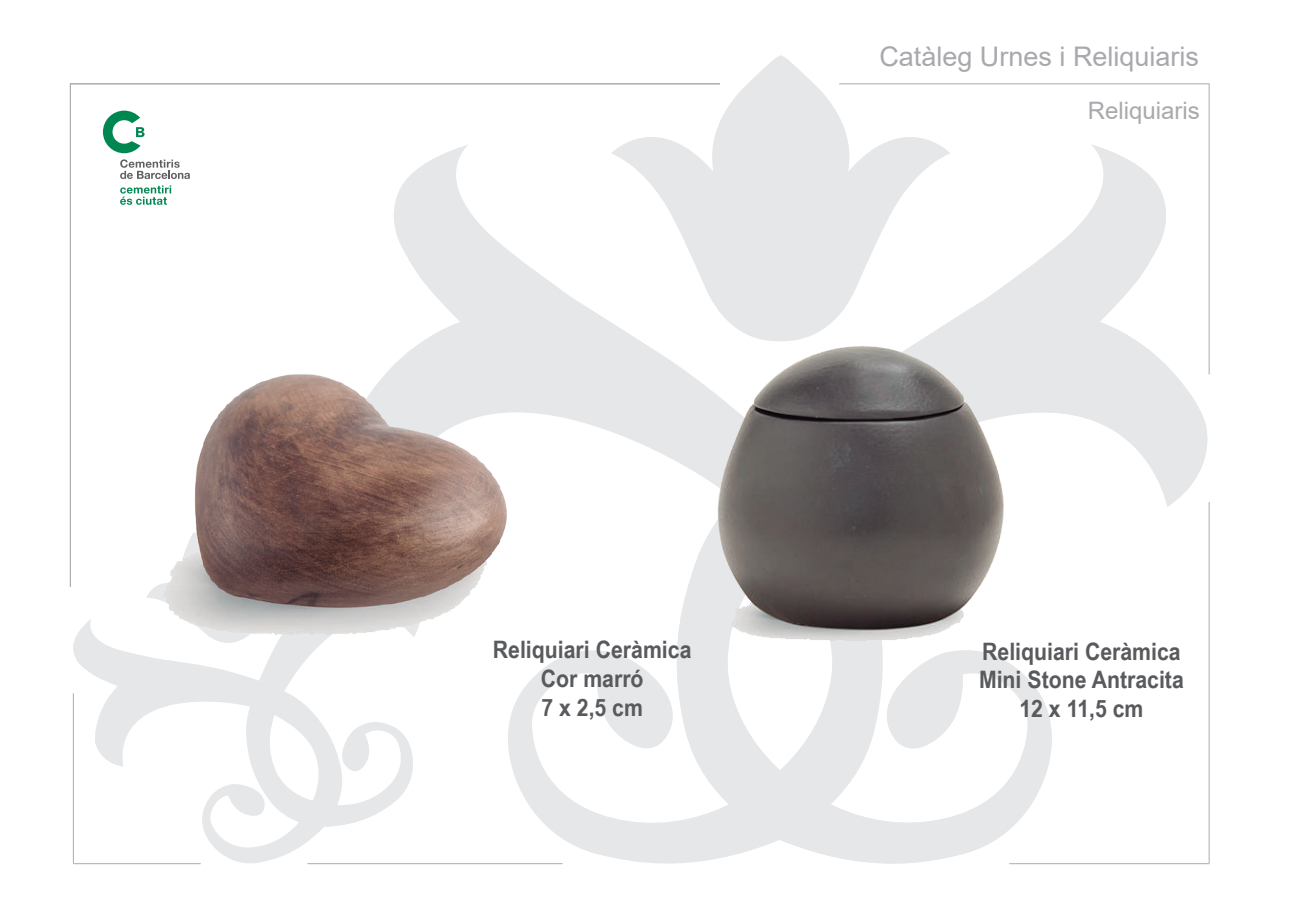
<style>
.page{position:relative;width:1289px;height:919px;background:#fff}
.page>*{position:absolute;margin:0;border:0;box-sizing:border-box;transform-origin:0 0}
.t1{font:27px "Arial";color:#a8a9ad}
.t2{font:700 24px/28.8px "Arial Narrow";color:#595a5d;text-align:center;scale:1.08 1}
.t3{font:24px "Arial";color:#a8a9ad}
</style>
<div class="page">
<svg style="left:427px;top:826px;width:241px;height:39px"></svg>
<svg style="left:668px;top:144px;width:542px;height:721px"></svg>
<svg style="left:611px;top:55px;width:339px;height:231px"></svg>
<svg style="left:103px;top:110px;width:41px;height:20px"></svg>
<svg style="left:72px;top:826px;width:355px;height:39px"></svg>
<hr style="left:70px;top:83px;width:1px;height:504px;background:#abacb0">
<hr style="left:70px;top:83px;width:650px;height:1px;background:#a8a9ad">
<hr style="left:839px;top:83px;width:369px;height:1px;background:#abacb0">
<hr style="left:1208px;top:83px;width:1px;height:291px;background:#abacb0">
<hr style="left:1208px;top:502px;width:1px;height:361px;background:#abacb0">
<hr style="left:1009px;top:863px;width:200px;height:1px;background:#abacb0">
<hr style="left:307px;top:863px;width:255px;height:1px;background:#abacb0">
<hr style="left:73px;top:693px;width:1px;height:170px;background:#abacb0">
<hr style="left:73px;top:863px;width:128px;height:1px;background:#abacb0">
<img style="left:69px;top:130px;width:786px;height:696px">
<img style="left:647px;top:286px;width:413px;height:396px">
<p class="t1" style="left:879px;top:38px;width:321px">Catàleg Urnes i Reliquiaris</p>
<p class="t3" style="left:1087px;top:94px;width:114px">Reliquiaris</p>
<p class="t2" style="left:493px;top:634px;width:185px">Reliquiari Ceràmica<br>Cor marró<br>7 x 2,5 cm</p>
<p class="t2" style="left:979px;top:635px;width:191px">Reliquiari Ceràmica<br>Mini Stone Antracita<br>12 x 11,5 cm</p>
</div>
